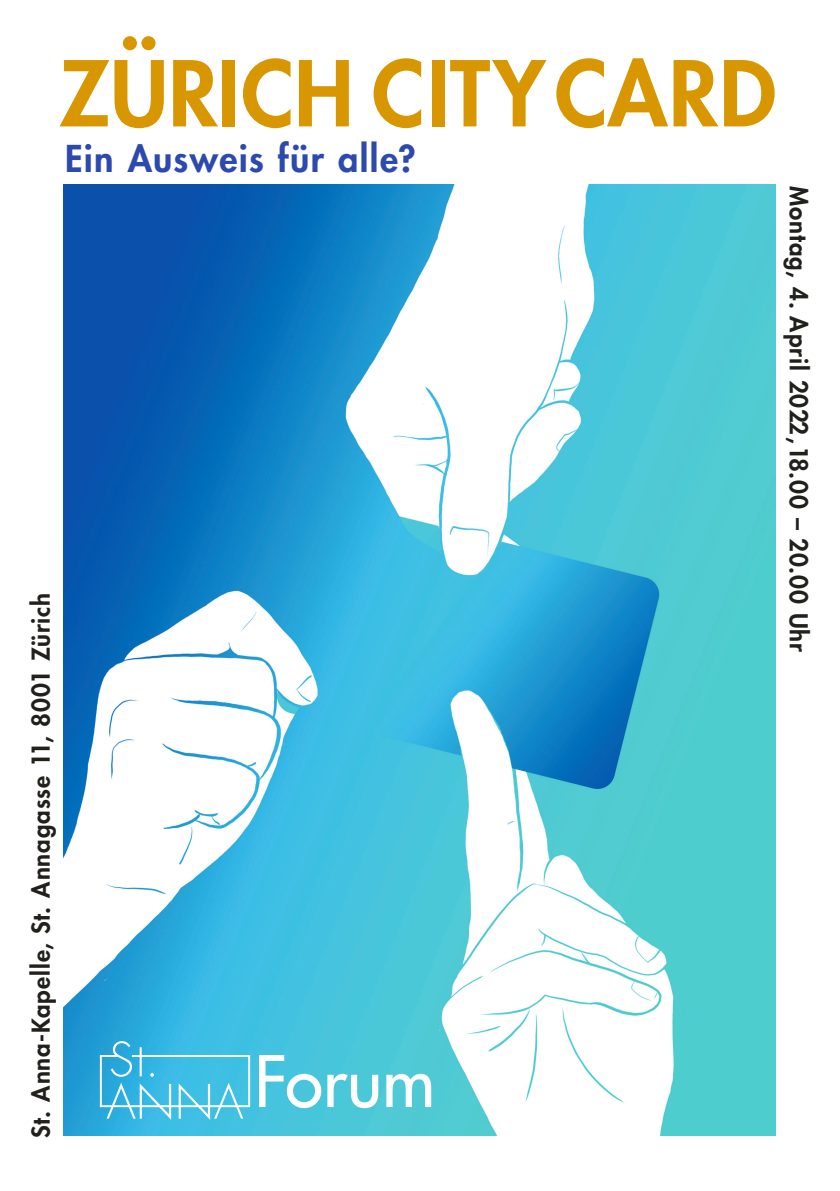
<style>
.page{position:relative;width:840px;height:1191px;background:#fff}
.page>*{position:absolute;margin:0;border:0;box-sizing:border-box;transform-origin:0 0}
.t1{font:800 88px "Futura";letter-spacing:.01em;color:#d89700}
.t2{font:800 36px "Futura";letter-spacing:.04em;color:#2c49ae}
.t3{font:800 24px "Futura";letter-spacing:.035em;color:#21201c}
</style>
<div class="page">
<img style="left:64px;top:184px;width:710px;height:951px">
<svg style="left:259px;top:1055px;width:62px;height:53px"></svg>
<svg style="left:327px;top:1073px;width:51px;height:35px"></svg>
<svg style="left:386px;top:1073px;width:45px;height:34px"></svg>
<svg style="left:100px;top:1041px;width:150px;height:78px;background:#53c2e6"></svg>
<h1 class="t1" style="left:59px;top:35px;width:718px">ZÜRICH CITY CARD</h1>
<h2 class="t2" style="left:65px;top:134px;width:352px">Ein Ausweis für alle?</h2>
<p class="t3" style="left:25px;top:1138px;width:547px;rotate:-90deg">St. Anna-Kapelle, St. Annagasse 11, 8001 Zürich</p>
<p class="t3" style="left:814px;top:186px;width:467px;rotate:90deg">Montag, 4. April 2022, 18.00 – 20.00 Uhr</p>
</div>
